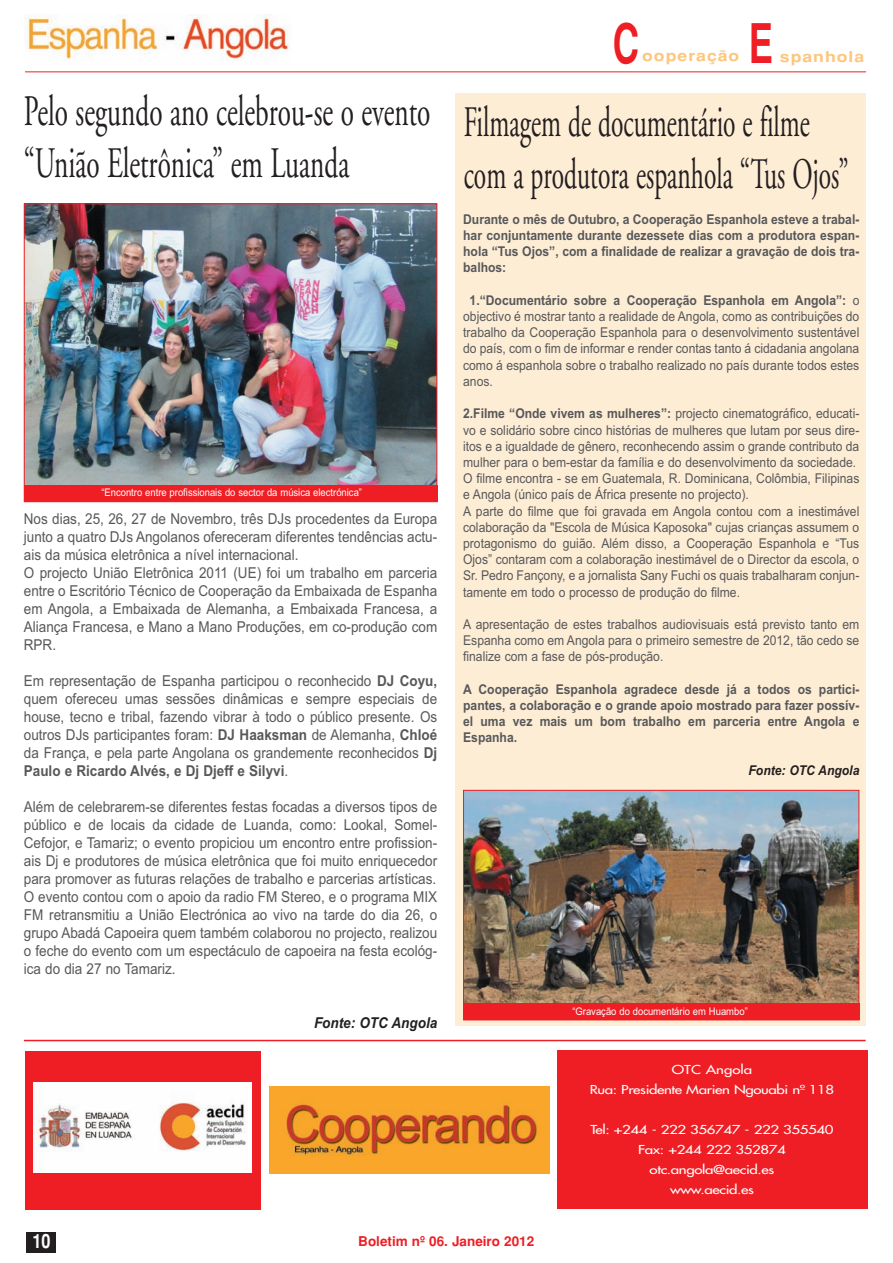
<style>
.page{position:relative;width:893px;height:1263px;background:#fff}
.page>*{position:absolute;margin:0;border:0;box-sizing:border-box;transform-origin:0 0}
.t1{font:700 54.6px "Helvetica";color:#ee1e24;scale:.66 1}
.t2{font:43.5px/52.1px "Adobe Garamond";color:#231f20;scale:.59 1}
.t3{font:43.5px/52.1px "Adobe Garamond";color:#231f20;scale:.63 1}
.t4{font:700 19.8px "Helvetica";color:#fff;scale:.83 1}
.t5{font:15px/18px "Arial";color:#57585a;text-align:justify;scale:.9 1}
.t6{font:700 15px "Helvetica";letter-spacing:.055em;color:#fdc67b;scale:1.18 1}
.t7{font:italic 700 15px "Arial";color:#231f20;scale:.9 1}
.t8{font:13.5px/16.2px "Arial";color:#57585a;text-align:justify;scale:.9 1}
.t9{font:700 13.5px/16.2px "Arial";color:#57585a;text-align:justify;scale:.9 1}
.t10{font:700 13.5px "Helvetica";color:#ee1e24}
.t11{font:italic 700 13.5px "Arial";color:#231f20;scale:.9 1}
.t12{font:12px/20.1px "Futura";letter-spacing:-.025em;color:#fff;text-align:center;scale:1.25 1}
.t13{font:10.5px "Arial";color:#fff;scale:.9 1}
.s1{font-weight:700}
</style>
<div class="page">
<div style="left:27px;top:1232px;width:29px;height:21px;background:#231f20"></div>
<img style="left:24px;top:14px;width:266px;height:46px">
<div style="left:25px;top:1051px;width:236px;height:159px;background:#ee1e24"></div>
<div style="left:557px;top:1050px;width:310px;height:159px;background:#ee1e24"></div>
<img style="left:33px;top:1082px;width:219px;height:90px">
<img style="left:269px;top:1086px;width:280px;height:87px">
<hr style="left:24px;top:1040px;width:842px;height:1px;background:#ee1e24">
<img style="left:23px;top:71px;width:844px;height:431px">
<div style="left:455px;top:93px;width:411px;height:933px;background:#feedd5"></div>
<img style="left:465px;top:792px;width:392px;height:211px">
<div style="left:24px;top:485px;width:413px;height:17px;background:#ee1e24"></div>
<div style="left:463px;top:1003px;width:396px;height:17px;background:#ee1e24"></div>
<h2 class="t3" style="left:24px;top:89px;width:647px">Pelo segundo ano celebrou-se o evento “União Eletrônica” em Luanda</h2>
<p class="t13" style="left:101px;top:489px;width:291px">“Encontro entre profissionais do sector da música electrónica”</p>
<p class="t5" style="left:24px;top:511px;width:461px;text-align:left">Nos dias, 25, 26, 27 de Novembro, três DJs procedentes da Europa junto a quatro DJs Angolanos ofereceram diferentes tendências actu&shy;ais da música eletrônica a nível internacional.<br>O projecto União Eletrônica 2011 (UE) foi um trabalho em parceria entre o Escritório Técnico de Cooperação da Embaixada de Espanha em Angola, a Embaixada de Alemanha, a Embaixada Francesa, a Aliança Francesa, e Mano a Mano Produções, em co-produção com RPR.</p>
<p class="t5" style="left:24px;top:673px;width:461px">Em representação de Espanha participou o reconhecido <span class="s1">DJ Coyu, </span>quem ofereceu umas sessões dinâmicas e sempre especiais de house, tecno e tribal, fazendo vibrar à todo o público presente. Os outros DJs participantes foram: <span class="s1">DJ Haaksman</span> de Alemanha, <span class="s1">Chloé </span>da França, e pela parte Angolana os grandemente reconhecidos <span class="s1">Dj Paulo e Ricardo Alvés, e Dj Djeff e Silyvi</span>.</p>
<p class="t5" style="left:24px;top:799px;width:461px">Além de celebrarem-se diferentes festas focadas a diversos tipos de público e de locais da cidade de Luanda, como: Lookal, Somel-Cefojor, e Tamariz; o evento propiciou um encontro entre profission&shy;ais Dj e produtores de música eletrônica que foi muito enriquecedor para promover as futuras relações de trabalho e parcerias artísticas.<br>O evento contou com o apoio da radio FM Stereo, e o programa MIX FM retransmitiu a União Electrónica ao vivo na tarde do dia 26, o grupo Abadá Capoeira quem também colaborou no projecto, realizou o feche do evento com um espectáculo de capoeira na festa ecológ&shy;ica do dia 27 no Tamariz.</p>
<p class="t7" style="left:314px;top:1017px;width:138px">Fonte: OTC Angola</p>
<h1 class="t1" style="left:613px;top:24px;width:41px">C</h1>
<h1 class="t1" style="left:749px;top:24px;width:38px">E</h1>
<p class="t6" style="left:642px;top:51px;width:84px">ooperação</p>
<p class="t6" style="left:780px;top:51px;width:73px">spanhola</p>
<h2 class="t2" style="left:464px;top:100px;width:654px">Filmagem de documentário e filme com a produtora espanhola “Tus Ojos”</h2>
<p class="t9" style="left:463px;top:212px;width:442px">Durante o mês de Outubro, a Cooperação Espanhola esteve a trabal&shy;har conjuntamente durante dezessete dias com a produtora espan&shy;hola “Tus Ojos”, com a finalidade de realizar a gravação de dois tra&shy;balhos:</p>
<p class="t8" style="left:463px;top:293px;width:442px;text-indent:6px"><span class="s1">1.“Documentário sobre a Cooperação Espanhola em Angola”:</span> o objectivo é mostrar tanto a realidade de Angola, como as contribuições do trabalho da Cooperação Espanhola para o desenvolvimento sustentável do país, com o fim de informar e render contas tanto á cidadania angolana como á espanhola sobre o trabalho realizado no país durante todos estes anos.</p>
<p class="t8" style="left:463px;top:407px;width:442px;text-align:left"><span class="s1">2.Filme “Onde vivem as mulheres”:</span> projecto cinematográfico, educati&shy;vo e solidário sobre cinco histórias de mulheres que lutam por seus dire&shy;itos e a igualdade de gênero, reconhecendo assim o grande contributo da mulher para o bem-estar da família e do desenvolvimento da sociedade.<br>O filme encontra - se em Guatemala, R. Dominicana, Colômbia, Filipinas e Angola (único país de África presente no projecto).<br>A parte do filme que foi gravada em Angola contou com a inestimável colaboração da "Escola de Música Kaposoka" cujas crianças assumem o protagonismo do guião. Além disso, a Cooperação Espanhola e “Tus Ojos” contaram com a colaboração inestimável de o Director da escola, o Sr. Pedro Fançony, e a jornalista Sany Fuchi os quais trabalharam conjun&shy;tamente em todo o processo de produção do filme.</p>
<p class="t8" style="left:463px;top:617px;width:442px">A apresentação de estes trabalhos audiovisuais está previsto tanto em Espanha como em Angola para o primeiro semestre de 2012, tão cedo se finalize com a fase de pós-produção.</p>
<p class="t9" style="left:463px;top:682px;width:442px">A Cooperação Espanhola agradece desde já a todos os partici&shy;pantes, a colaboração e o grande apoio mostrado para fazer possív&shy;el uma vez mais um bom trabalho em parceria entre Angola e Espanha.</p>
<p class="t11" style="left:748px;top:765px;width:125px">Fonte: OTC Angola</p>
<p class="t13" style="left:572px;top:1007px;width:196px">“Gravação do documentário em Huambo”</p>
<p class="t12" style="left:590px;top:1060px;width:197px">OTC Angola<br>Rua: Presidente Marien Ngouabi nº 118</p>
<p class="t12" style="left:590px;top:1120px;width:196px">Tel: +244 - 222 356747 - 222 355540<br>Fax: +244 222 352874 otc.angola@aecid.es<br>www.aecid.es</p>
<h3 class="t4" style="left:32px;top:1233px;width:23px">10</h3>
<p class="t10" style="left:358px;top:1236px;width:177px">Boletim nº 06. Janeiro 2012</p>
</div>
